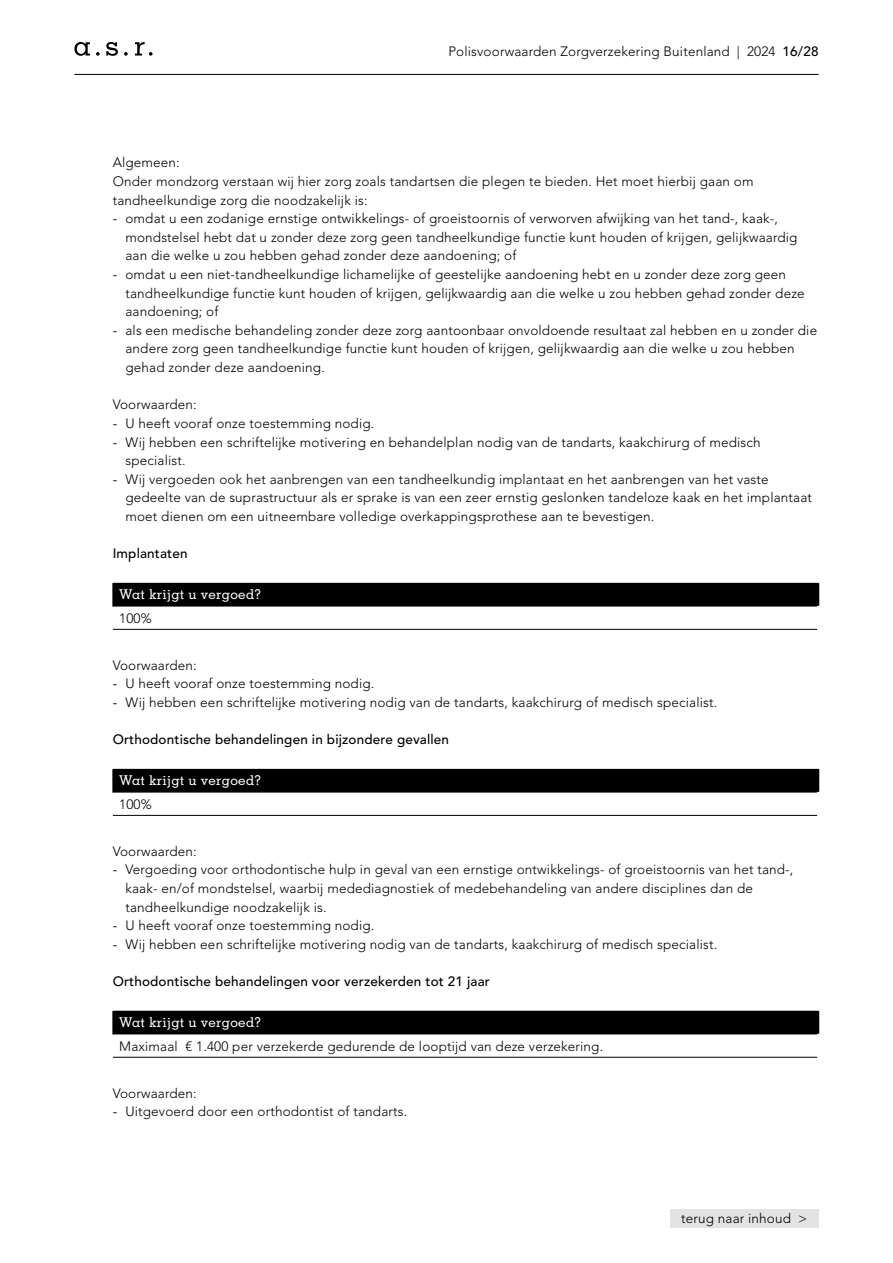
<style>
.page{position:relative;width:893px;height:1263px;background:#fff}
.page>*{position:absolute;margin:0;border:0;box-sizing:border-box;transform-origin:0 0}
.t1{font:300 13.5px/18.6px "Avenir LT Std";letter-spacing:.01em;color:#000}
.t2{font:500 13.5px "Avenir LT Std";letter-spacing:.01em;color:#000}
.t3{font:500 13.5px "Memphis LT Std";letter-spacing:.025em;color:#fff}
.s1{font-weight:500}
.s2{font-weight:400}
</style>
<div class="page">
<div style="left:670px;top:1209px;width:149px;height:19px;background:#e3e3e3"></div>
<div style="left:113px;top:583px;width:706px;height:23px;background:#000"></div>
<hr style="left:113px;top:629px;width:704px;height:1px;background:#000">
<div style="left:113px;top:769px;width:706px;height:23px;background:#000"></div>
<hr style="left:113px;top:815px;width:704px;height:1px;background:#000">
<hr style="left:113px;top:791px;width:704px;height:2px;background:#000">
<div style="left:113px;top:1011px;width:706px;height:23px;background:#000"></div>
<hr style="left:113px;top:1057px;width:704px;height:1px;background:#000">
<hr style="left:74px;top:74px;width:745px;height:1px;background:#000">
<svg style="left:124px;top:52px;width:4px;height:4px"></svg>
<svg style="left:135px;top:42px;width:18px;height:14px"></svg>
<svg style="left:96px;top:52px;width:4px;height:4px"></svg>
<svg style="left:74px;top:42px;width:16px;height:14px"></svg>
<svg style="left:106px;top:42px;width:12px;height:14px"></svg>
<p class="t1" style="left:448px;top:42px;width:372px">Polisvoorwaarden Zorgverzekering Buitenland | 2024 <span class="s1">16/28</span></p>
<p class="t1" style="left:113px;top:154px;width:642px">Algemeen:<br>Onder mondzorg verstaan wij hier zorg zoals tandartsen die plegen te bieden. Het moet hierbij gaan om tandheelkundige zorg die noodzakelijk is:</p>
<p class="t1" style="left:125px;top:209px;width:674px;text-indent:-13px"><span class="s2">-</span> omdat u een zodanige ernstige ontwikkelings- of groeistoornis of verworven afwijking van het tand-, kaak-, mondstelsel hebt dat u zonder deze zorg geen tandheelkundige functie kunt houden of krijgen, gelijkwaardig aan die welke u zou hebben gehad zonder deze aandoening; of</p>
<p class="t1" style="left:125px;top:265px;width:681px;text-indent:-13px"><span class="s2">-</span> omdat u een niet-tandheelkundige lichamelijke of geestelijke aandoening hebt en u zonder deze zorg geen tandheelkundige functie kunt houden of krijgen, gelijkwaardig aan die welke u zou hebben gehad zonder deze aandoening; of</p>
<p class="t1" style="left:125px;top:321px;width:693px;text-indent:-13px"><span class="s2">-</span> als een medische behandeling zonder deze zorg aantoonbaar onvoldoende resultaat zal hebben en u zonder die andere zorg geen tandheelkundige functie kunt houden of krijgen, gelijkwaardig aan die welke u zou hebben gehad zonder deze aandoening.</p>
<p class="t1" style="left:113px;top:395px;width:86px">Voorwaarden:</p>
<p class="t1" style="left:113px;top:414px;width:263px"><span class="s2">-</span> U heeft vooraf onze toestemming nodig.</p>
<p class="t1" style="left:125px;top:433px;width:637px;text-indent:-13px"><span class="s2">-</span> Wij hebben een schriftelijke motivering en behandelplan nodig van de tandarts, kaakchirurg of medisch specialist.</p>
<p class="t1" style="left:125px;top:470px;width:688px;text-indent:-13px"><span class="s2">-</span> Wij vergoeden ook het aanbrengen van een tandheelkundig implantaat en het aanbrengen van het vaste gedeelte van de suprastructuur als er sprake is van een zeer ernstig geslonken tandeloze kaak en het implantaat moet dienen om een uitneembare volledige overkappingsprothese aan te bevestigen.</p>
<p class="t2" style="left:113px;top:546px;width:76px">Implantaten</p>
<p class="t3" style="left:119px;top:586px;width:144px">Wat krijgt u vergoed?</p>
<p class="t1" style="left:119px;top:609px;width:34px">100%</p>
<p class="t1" style="left:113px;top:656px;width:86px">Voorwaarden:</p>
<p class="t1" style="left:113px;top:674px;width:263px"><span class="s2">-</span> U heeft vooraf onze toestemming nodig.</p>
<p class="t1" style="left:113px;top:693px;width:606px"><span class="s2">-</span> Wij hebben een schriftelijke motivering nodig van de tandarts, kaakchirurg of medisch specialist.</p>
<p class="t2" style="left:113px;top:732px;width:338px">Orthodontische behandelingen in bijzondere gevallen</p>
<p class="t3" style="left:119px;top:772px;width:144px">Wat krijgt u vergoed?</p>
<p class="t1" style="left:119px;top:795px;width:34px">100%</p>
<p class="t1" style="left:113px;top:842px;width:86px">Voorwaarden:</p>
<p class="t1" style="left:125px;top:860px;width:669px;text-indent:-13px"><span class="s2">-</span> Vergoeding voor orthodontische hulp in geval van een ernstige ontwikkelings- of groeistoornis van het tand-, kaak- en/of mondstelsel, waarbij medediagnostiek of medebehandeling van andere disciplines dan de tandheelkundige noodzakelijk is.</p>
<p class="t1" style="left:113px;top:916px;width:263px"><span class="s2">-</span> U heeft vooraf onze toestemming nodig.</p>
<p class="t1" style="left:113px;top:935px;width:606px"><span class="s2">-</span> Wij hebben een schriftelijke motivering nodig van de tandarts, kaakchirurg of medisch specialist.</p>
<p class="t2" style="left:113px;top:973px;width:379px">Orthodontische behandelingen voor verzekerden tot 21 jaar</p>
<p class="t3" style="left:119px;top:1014px;width:144px">Wat krijgt u vergoed?</p>
<p class="t1" style="left:119px;top:1037px;width:485px">Maximaal € 1.400 per verzekerde gedurende de looptijd van deze verzekering.</p>
<p class="t1" style="left:113px;top:1084px;width:86px">Voorwaarden:</p>
<p class="t1" style="left:113px;top:1102px;width:296px"><span class="s2">-</span> Uitgevoerd door een orthodontist of tandarts.</p>
<p class="t1" style="left:681px;top:1209px;width:127px">terug naar inhoud &gt;</p>
</div>
